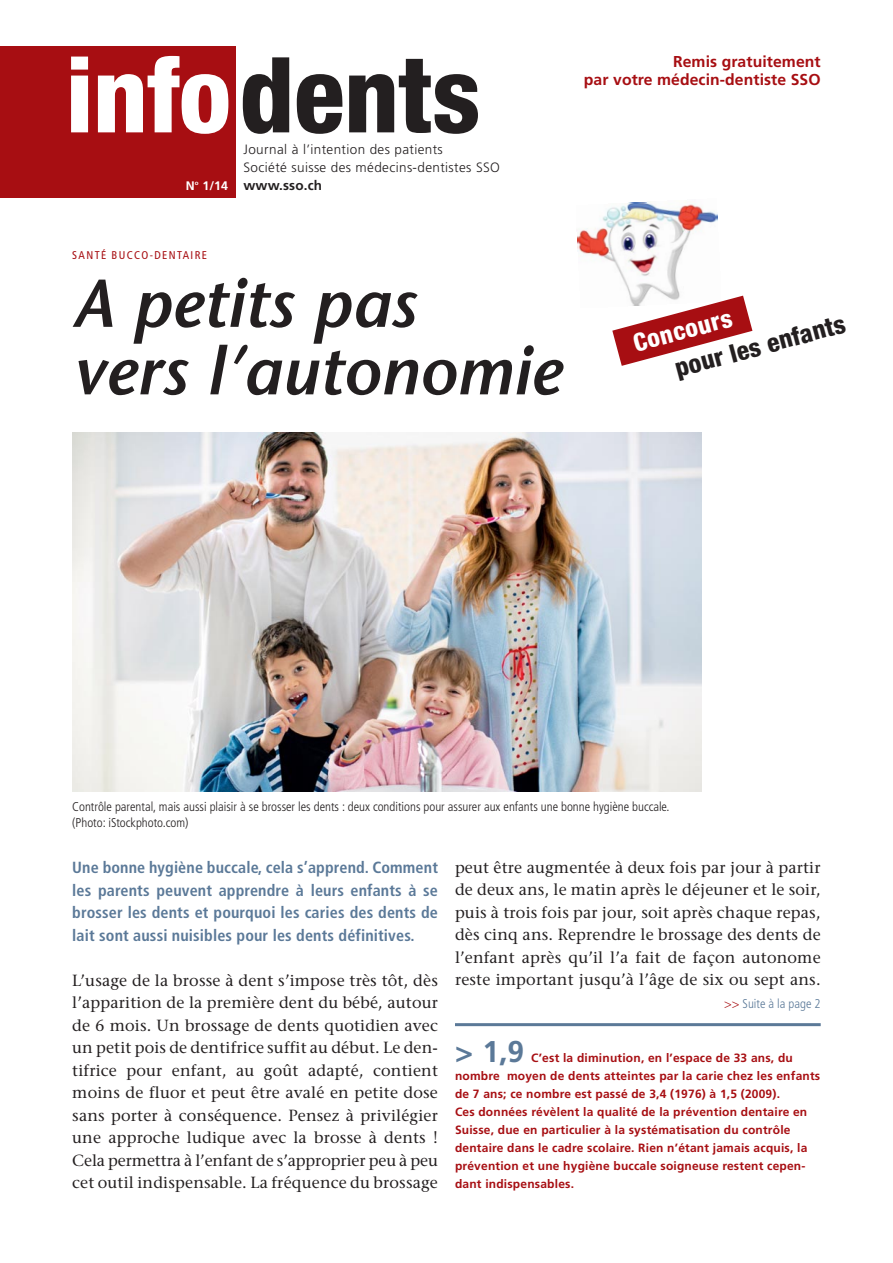
<style>
.page{position:relative;width:893px;height:1263px;background:#fff}
.page>*{position:absolute;margin:0;border:0;box-sizing:border-box;transform-origin:0 0}
.t1{font:800 condensed 105px "Helvetica Neue";color:#231f20}
.t2{font:italic 600 67.5px/67.5px "Stone Sans";color:#231f20}
.t3{font:700 30px "Frutiger";color:#5b7998}
.t4{font:800 condensed 25.5px "Helvetica Neue";color:#231f20}
.t5{font:800 condensed 24.9px "Helvetica Neue";color:#fff}
.t6{font:16.2px/22.5px "Stone Serif";letter-spacing:.01em;color:#231f20;text-align:justify}
.t7{font:700 condensed 16.2px/22.5px "Frutiger";letter-spacing:.01em;color:#5b7998;text-align:justify}
.t8{font:700 15.75px/18px "Frutiger";letter-spacing:.005em;color:#a70e12;text-align:right}
.t9{font:300 13.5px/18px "Frutiger";letter-spacing:.03em;color:#231f20}
.t10{font:700 13.5px "Frutiger";letter-spacing:.01em;color:#231f20}
.t11{font:300 condensed 12.75px/16.5px "Frutiger";color:#231f20}
.t12{font:300 condensed 12.75px "Frutiger";color:#5b7998}
.t13{font:700 12.3px "Frutiger";color:#fff}
.t14{font:700 12px/18px "Frutiger";letter-spacing:.015em;color:#a70e12}
.t15{font:condensed 11.25px "Frutiger";letter-spacing:.12em;color:#a70e12}
.s1{color:#fff}
.s2{color:#a70e12}
</style>
<div class="page">
<div style="left:0;top:47px;width:236px;height:151px;background:#a70e12"></div>
<hr style="left:455px;top:1023px;width:366px;height:3px;background:#5b7998">
<img style="left:72px;top:432px;width:630px;height:359px">
<img style="left:577px;top:201px;width:141px;height:95px">
<svg style="left:612px;top:296px;width:140px;height:70px"></svg>
<h1 class="t1" style="left:66px;top:57px;width:416px"><span class="s1">info</span>dents</h1>
<p class="t9" style="left:243px;top:141px;width:258px">Journal à l’intention des patients<br>Société suisse des médecins-dentistes SSO</p>
<p class="t13" style="left:186px;top:180px;width:44px">N<sup>o</sup> 1/14</p>
<p class="t10" style="left:243px;top:180px;width:80px">www.sso.ch</p>
<p class="t8" style="left:584px;top:54px;width:238px">Remis gratuitement<br>par votre médecin-dentiste SSO</p>
<p class="t15" style="left:72px;top:251px;width:136px">SANTÉ BUCCO-DENTAIRE</p>
<h2 class="t2" style="left:72px;top:277px;width:490px">A petits pas<br>vers l’autonomie</h2>
<h3 class="t5" style="left:631px;top:335px;width:103px;rotate:-15deg">Concours</h3>
<h3 class="t4" style="left:673px;top:360px;width:177px;rotate:-15deg">pour les enfants</h3>
<p class="t11" style="left:72px;top:799px;width:599px">Contrôle parental, mais aussi plaisir à se brosser les dents : deux conditions pour assurer aux enfants une bonne hygiène buccale. (Photo: iStockphoto.com)</p>
<p class="t7" style="left:72px;top:857px;width:367px">Une bonne hygiène buccale, cela s’apprend. Comment les parents peuvent apprendre à leurs enfants à se brosser les dents et pourquoi les caries des dents de lait sont aussi nuisibles pour les dents définitives.</p>
<p class="t6" style="left:72px;top:970px;width:367px">L’usage de la brosse à dent s’impose très tôt, dès l’apparition de la première dent du bébé, autour de 6 mois. Un brossage de dents quotidien avec un petit pois de dentifrice suffit au début. Le den&shy;tifrice pour enfant, au goût adapté, contient moins de fluor et peut être avalé en petite dose sans porter à conséquence. Pensez à privilégier une approche ludique avec la brosse à dents !<br>Cela permettra à l’enfant de s’approprier peu à peu cet outil indispensable. La fréquence du brossage</p>
<p class="t6" style="left:455px;top:857px;width:367px">peut être augmentée à deux fois par jour à partir de deux ans, le matin après le déjeuner et le soir, puis à trois fois par jour, soit après chaque repas, dès cinq ans. Reprendre le brossage des dents de l’enfant après qu’il l’a fait de façon autonome reste important jusqu’à l’âge de six ou sept ans.</p>
<p class="t12" style="left:724px;top:999px;width:98px"><span class="s2">&gt;&gt;</span> Suite à la page 2</p>
<h3 class="t3" style="left:455px;top:1039px;width:71px">&gt; 1,9</h3>
<p class="t14" style="left:455px;top:1050px;width:367px;text-indent:76px">C’est la diminution, en l’espace de 33 ans, du nombre moyen de dents atteintes par la carie chez les enfants de 7 ans; ce nombre est passé de 3,4 (1976) à 1,5 (2009).<br>Ces données révèlent la qualité de la prévention dentaire en Suisse, due en particulier à la systématisation du contrôle dentaire dans le cadre scolaire. Rien n’étant jamais acquis, la prévention et une hygiène buccale soigneuse restent cepen&shy;dant indispensables.</p>
</div>
